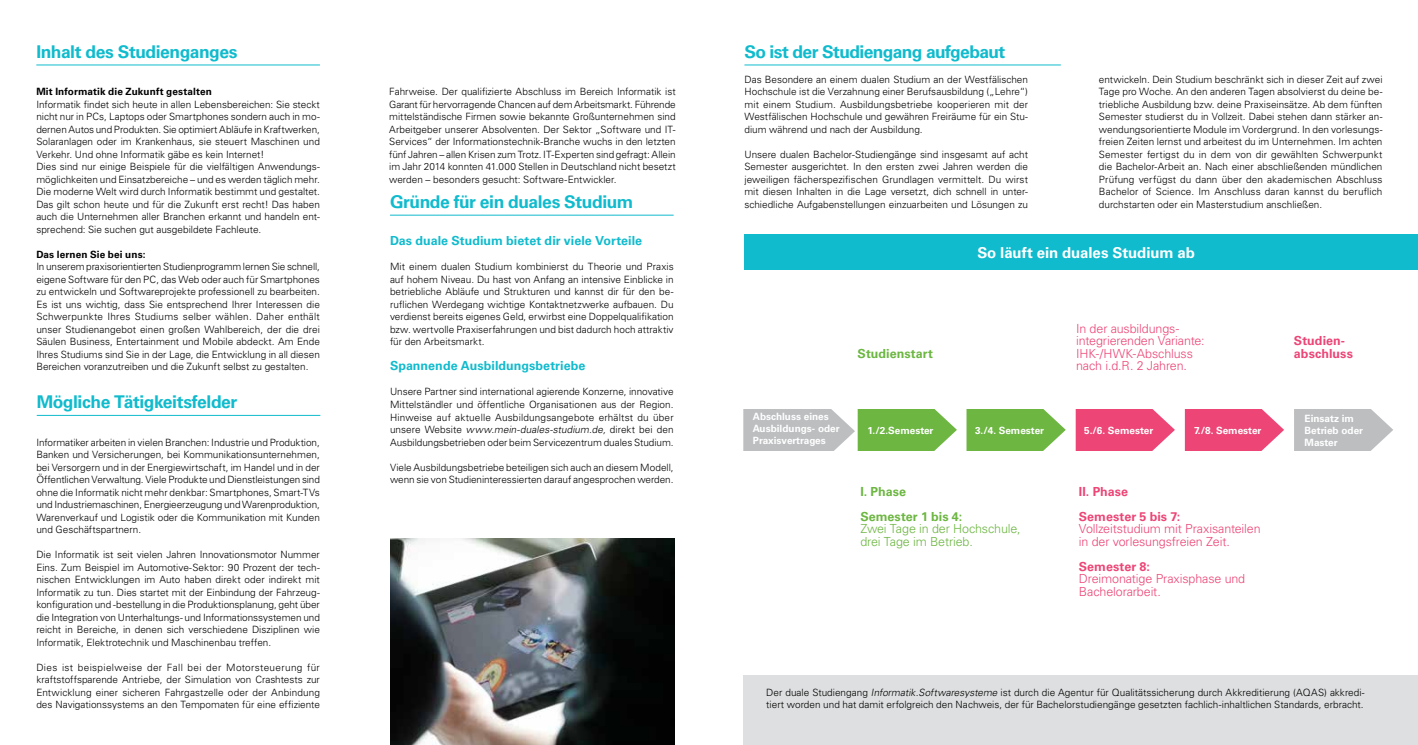
<style>
.page{position:relative;width:1418px;height:745px;background:#fff}
.page>*{position:absolute;margin:0;border:0;box-sizing:border-box;transform-origin:0 0}
.t1{font:700 17.5px "Univers LT Std";letter-spacing:-.03em;color:#10bbcd}
.t2{font:700 15px "Univers LT Std";letter-spacing:-.005em;color:#fff}
.t3{font:300 12.5px/12.5px "Univers LT Std";letter-spacing:-.01em;color:#ec4576}
.t4{font:700 12.5px "Univers LT Std";letter-spacing:.005em;color:#10bbcd}
.t5{font:700 12.5px/12.5px "Univers LT Std";letter-spacing:.005em;color:#ec4576}
.t6{font:300 12.5px/12.5px "Univers LT Std";letter-spacing:-.01em;color:#6cb641}
.t7{font:700 12.5px/25px "Univers LT Std";letter-spacing:.005em;color:#6cb641}
.t8{font:300 10px/12.5px "Univers LT Std";color:#000;text-align:justify}
.t9{font:700 10px/12px "Univers LT Std";color:#fff}
.t10{font:700 10px "Univers LT Std";letter-spacing:.01em;color:#000}
.s1{font-style:italic}
</style>
<div class="page">
<hr style="left:744px;top:65px;width:316px;height:1px;background:#10bbcd">
<div style="left:744px;top:234px;width:673px;height:35px;background:#10bbcd"></div>
<div style="left:743px;top:675px;width:674px;height:69px;background:#dedfe0"></div>
<hr style="left:390px;top:215px;width:283px;height:1px;background:#10bbcd">
<hr style="left:36px;top:65px;width:284px;height:1px;background:#10bbcd">
<hr style="left:37px;top:415px;width:283px;height:1px;background:#10bbcd">
<img style="left:391px;top:538px;width:283px;height:206px">
<div style="left:1293px;top:407px;width:64px;height:44px;background:#bcbec0"></div>
<svg style="left:1342px;top:408px;width:51px;height:43px"></svg>
<div style="left:743px;top:399px;width:62px;height:63px;background:#bcbec0"></div>
<svg style="left:789px;top:408px;width:66px;height:43px"></svg>
<div style="left:1184px;top:407px;width:64px;height:44px;background:#ec4576"></div>
<svg style="left:1233px;top:408px;width:51px;height:43px"></svg>
<div style="left:1075px;top:407px;width:64px;height:44px;background:#ec4576"></div>
<svg style="left:1124px;top:408px;width:50px;height:43px"></svg>
<div style="left:966px;top:407px;width:63px;height:44px;background:#6cb641"></div>
<svg style="left:1015px;top:408px;width:50px;height:43px"></svg>
<div style="left:857px;top:407px;width:64px;height:44px;background:#6cb641"></div>
<svg style="left:906px;top:408px;width:50px;height:43px"></svg>
<div style="left:733px;top:380px;width:684px;height:28px;background:#fff"></div>
<div style="left:729px;top:451px;width:673px;height:41px;background:#fff"></div>
<h1 class="t1" style="left:36px;top:41px;width:203px">Inhalt des Studienganges</h1>
<p class="t10" style="left:36px;top:86px;width:177px">Mit Informatik die Zukunft gestalten</p>
<p class="t8" style="left:36px;top:98px;width:285px;text-align:left">Informatik findet sich heute in allen Lebensbereichen: Sie steckt nicht nur in PCs, Laptops oder Smartphones sondern auch in mo&shy;dernen Autos und Produkten. Sie optimiert Abläufe in Kraftwerken, Solaranlagen oder im Krankenhaus, sie steuert Maschinen und Verkehr. Und ohne Informatik gäbe es kein Internet!<br>Dies sind nur einige Beispiele für die vielfältigen Anwendungs&shy;möglichkeiten und Einsatzbereiche – und es werden täglich mehr.<br>Die moderne Welt wird durch Informatik bestimmt und gestaltet.<br>Das gilt schon heute und für die Zukunft erst recht! Das haben auch die Unternehmen aller Branchen erkannt und handeln ent&shy;sprechend: Sie suchen gut ausgebildete Fachleute.</p>
<p class="t10" style="left:36px;top:248px;width:111px">Das lernen Sie bei uns:</p>
<p class="t8" style="left:36px;top:260px;width:285px">In unserem praxisorientierten Studienprogramm lernen Sie schnell, eigene Software für den PC, das Web oder auch für Smartphones zu entwickeln und Softwareprojekte professionell zu bearbeiten.<br>Es ist uns wichtig, dass Sie entsprechend Ihrer Interessen die Schwerpunkte Ihres Studiums selber wählen. Daher enthält unser Studienangebot einen großen Wahlbereich, der die drei Säulen Business, Entertainment und Mobile abdeckt. Am Ende Ihres Studiums sind Sie in der Lage, die Entwicklung in all diesen Bereichen voranzutreiben und die Zukunft selbst zu gestalten.</p>
<h1 class="t1" style="left:37px;top:391px;width:202px">Mögliche Tätigkeitsfelder</h1>
<p class="t8" style="left:36px;top:435px;width:285px">Informatiker arbeiten in vielen Branchen: Industrie und Produktion, Banken und Versicherungen, bei Kommunikationsunternehmen, bei Versorgern und in der Energiewirtschaft, im Handel und in der Öffentlichen Verwaltung. Viele Produkte und Dienstleistungen sind ohne die Informatik nicht mehr denkbar: Smartphones, Smart-TVs und Industriemaschinen, Energieerzeugung und Warenproduktion, Warenverkauf und Logistik oder die Kommunikation mit Kunden und Geschäftspartnern.</p>
<p class="t8" style="left:36px;top:548px;width:285px">Die Informatik ist seit vielen Jahren Innovationsmotor Nummer Eins. Zum Beispiel im Automotive-Sektor: 90 Prozent der tech&shy;nischen Entwicklungen im Auto haben direkt oder indirekt mit Informatik zu tun. Dies startet mit der Einbindung der Fahrzeug&shy;konfiguration und -bestellung in die Produktionsplanung, geht über die Integration von Unterhaltungs- und Informationssystemen und reicht in Bereiche, in denen sich verschiedene Disziplinen wie Informatik, Elektrotechnik und Maschinenbau treffen.</p>
<p class="t8" style="left:36px;top:660px;width:285px">Dies ist beispielweise der Fall bei der Motorsteuerung für kraftstoffsparende Antriebe, der Simulation von Crashtests zur Entwicklung einer sicheren Fahrgastzelle oder der Anbindung des Navigationssystems an den Tempomaten für eine effiziente</p>
<p class="t8" style="left:389px;top:85px;width:288px">Fahrweise. Der qualifizierte Abschluss im Bereich Informatik ist Garant für hervorragende Chancen auf dem Arbeitsmarkt. Führende mittelständische Firmen sowie bekannte Großunternehmen sind Arbeitgeber unserer Absolventen. Der Sektor „Software und IT-Services“ der Informationstechnik-Branche wuchs in den letzten fünf Jahren – allen Krisen zum Trotz. IT-Experten sind gefragt: Allein im Jahr 2014 konnten 41.000 Stellen in Deutschland nicht besetzt werden – besonders gesucht: Software-Entwickler.</p>
<h1 class="t1" style="left:390px;top:191px;width:245px">Gründe für ein duales Studium</h1>
<p class="t4" style="left:390px;top:233px;width:254px">Das duale Studium bietet dir viele Vorteile</p>
<p class="t8" style="left:390px;top:260px;width:285px">Mit einem dualen Studium kombinierst du Theorie und Praxis auf hohem Niveau. Du hast von Anfang an intensive Einblicke in betriebliche Abläufe und Strukturen und kannst dir für den be&shy;ruflichen Werdegang wichtige Kontaktnetzwerke aufbauen. Du verdienst bereits eigenes Geld, erwirbst eine Doppelqualifikation bzw. wertvolle Praxiserfahrungen und bist dadurch hoch attraktiv für den Arbeitsmarkt.</p>
<p class="t4" style="left:390px;top:358px;width:197px">Spannende Ausbildungsbetriebe</p>
<p class="t8" style="left:390px;top:385px;width:285px">Unsere Partner sind international agierende Konzerne, innovative Mittelständler und öffentliche Organisationen aus der Region.<br>Hinweise auf aktuelle Ausbildungsangebote erhältst du über u n s e re We b s i te <span class="s1">www.mein-duales-studium.de,</span> d i re kt b e i d e n Ausbildungsbetrieben oder beim Servicezentrum duales Studium.</p>
<p class="t8" style="left:390px;top:460px;width:285px">Viele Ausbildungsbetriebe beteiligen sich auch an diesem Modell, wenn sie von Studieninteressierten darauf angesprochen werden.</p>
<h1 class="t1" style="left:744px;top:41px;width:262px">So ist der Studiengang aufgebaut</h1>
<p class="t8" style="left:744px;top:73px;width:285px">Das Besondere an einem dualen Studium an der Westfälischen Hochschule ist die Verzahnung einer Berufsausbildung („Lehre“) mit einem Studium. Ausbildungsbetriebe kooperieren mit der Westfälischen Hochschule und gewähren Freiräume für ein Stu&shy;dium während und nach der Ausbildung.</p>
<p class="t8" style="left:744px;top:148px;width:285px">Unsere dualen Bachelor-Studiengänge sind insgesamt auf acht Semester ausgerichtet. In den ersten zwei Jahren werden die jeweiligen fächerspezifischen Grundlagen vermittelt. Du wirst mit diesen Inhalten in die Lage versetzt, dich schnell in unter&shy;schiedliche Aufgabenstellungen einzuarbeiten und Lösungen zu</p>
<p class="t8" style="left:1098px;top:73px;width:285px">entwickeln. Dein Studium beschränkt sich in dieser Zeit auf zwei Tage pro Woche. An den anderen Tagen absolvierst du deine be&shy;triebliche Ausbildung bzw. deine Praxiseinsätze. Ab dem fünften Semester studierst du in Vollzeit. Dabei stehen dann stärker an&shy;wendungsorientierte Module im Vordergrund. In den vorlesungs&shy;freien Zeiten lernst und arbeitest du im Unternehmen. Im achten Semester fertigst du in dem von dir gewählten Schwerpunkt die Bachelor-Arbeit an. Nach einer abschließenden mündlichen Prüfung verfügst du dann über den akademischen Abschluss Bachelor of Science. Im Anschluss daran kannst du beruflich durchstarten oder ein Masterstudium anschließen.</p>
<h2 class="t2" style="left:977px;top:243px;width:219px">So läuft ein duales Studium ab</h2>
<p class="t9" style="left:753px;top:410px;width:88px">Abschluss eines<br>Ausbildungs- oder<br>Praxisvertrages</p>
<p class="t7" style="left:857px;top:341px;width:77px">Studienstart</p>
<p class="t3" style="left:1076px;top:322px;width:130px">In der ausbildungs&shy;integrierenden Variante:<br>IHK-/HWK-Abschluss nach i.d.R. 2 Jahren.</p>
<p class="t5" style="left:1293px;top:334px;width:60px">Studien&shy;abschluss</p>
<p class="t9" style="left:867px;top:424px;width:67px">1./2.Semester</p>
<p class="t9" style="left:975px;top:424px;width:71px">3./4. Semester</p>
<p class="t9" style="left:1084px;top:424px;width:71px">5./6. Semester</p>
<p class="t9" style="left:1194px;top:424px;width:69px">7./8. Semester</p>
<p class="t9" style="left:1304px;top:412px;width:60px">Einsatz im<br>Betrieb oder<br>Master</p>
<p class="t7" style="left:860px;top:478px;width:103px">I. Phase<br>Semester 1 bis 4:</p>
<p class="t6" style="left:860px;top:522px;width:162px">Zwei Tage in der Hochschule, drei Tage im Betrieb.</p>
<p class="t5" style="left:1078px;top:478px;width:103px;line-height:25px">II. Phase<br>Semester 5 bis 7:</p>
<p class="t3" style="left:1078px;top:522px;width:183px">Vollzeitstudium mit Praxisanteilen in der vorlesungsfreien Zeit.</p>
<p class="t5" style="left:1078px;top:559px;width:72px">Semester 8:</p>
<p class="t3" style="left:1078px;top:572px;width:168px">Dreimonatige Praxisphase und<br>Bachelorarbeit.</p>
<p class="t8" style="left:766px;top:685px;width:600px">Der duale Studiengang <span class="s1">Informatik.Softwaresysteme</span> ist durch die Agentur für Qualitätssicherung durch Akkreditierung (AQAS) akkredi&shy;tiert worden und hat damit erfolgreich den Nachweis, der für Bachelorstudiengänge gesetzten fachlich-inhaltlichen Standards, erbracht.</p>
</div>
